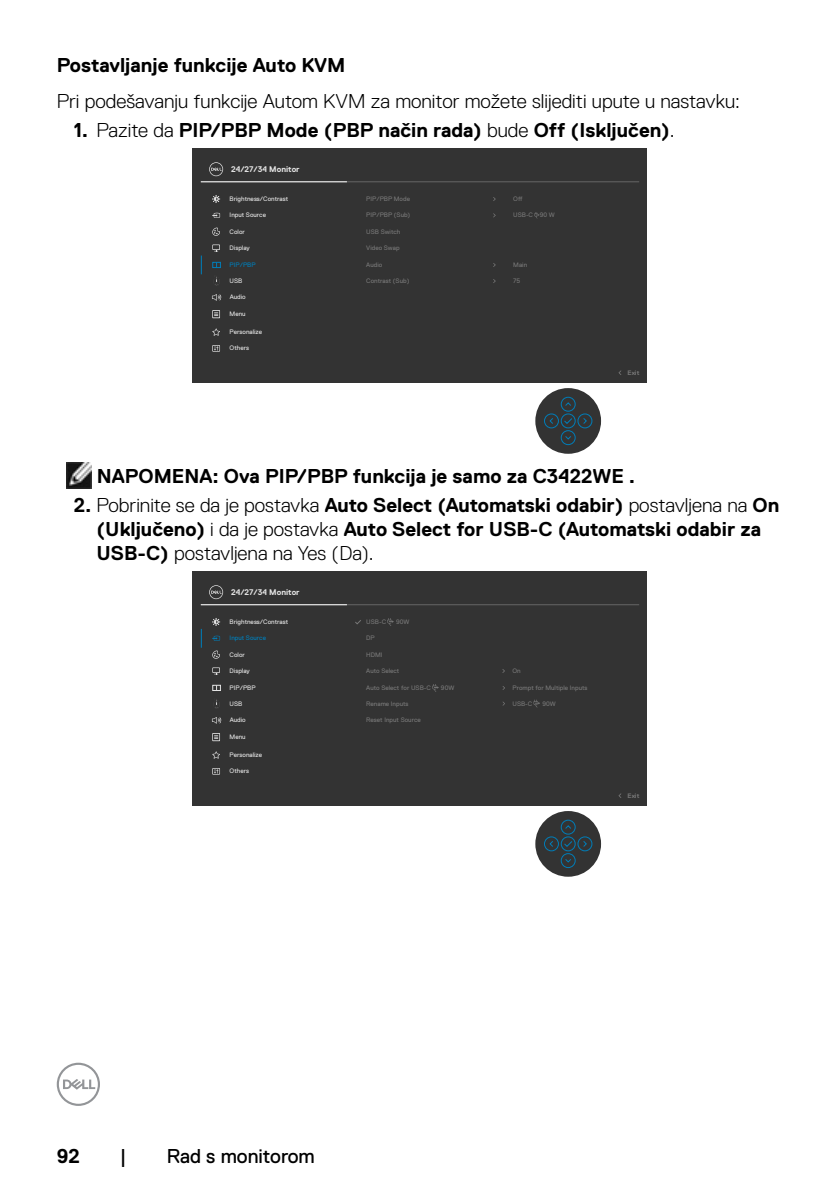
<style>
.page{position:relative;width:840px;height:1191px;background:#fff}
.page>*{position:absolute;margin:0;border:0;box-sizing:border-box;transform-origin:0 0}
.t1{font:700 20px/24px "Dell Replica";color:#000}
.t2{font:300 20px "Dell Replica";color:#000}
.t3{font:20px "Dell Replica";color:#000}
.t4{font:700 8.2px "Dell Replica";color:#e4e4e4}
.t5{font:6.4px "Dell Replica";color:#777}
.t6{font:6.4px "Dell Replica";color:#e4e4e4}
.t7{font:6.4px "Dell Replica";color:#007db8}
.t8{font:700 6.4px "Dell Replica";color:#777}
.s1{font-weight:300}
</style>
<div class="page">
<svg style="left:57px;top:1062px;width:43px;height:44px"></svg>
<div style="left:193px;top:148px;width:453px;height:234px;background:#333"></div>
<div style="left:535px;top:388px;width:65px;height:66px;background:#333;border-radius:50%"></div>
<div style="left:560px;top:413px;width:15px;height:15px;border:1px solid #007db8;border-radius:50%"></div>
<div style="left:560px;top:430px;width:15px;height:15px;border:1px solid #007db8;border-radius:50%"></div>
<div style="left:560px;top:397px;width:15px;height:14px;border:1px solid #007db8;border-radius:50%"></div>
<div style="left:544px;top:413px;width:14px;height:15px;border:1px solid #007db8;border-radius:50%"></div>
<div style="left:577px;top:413px;width:15px;height:15px;border:1px solid #007db8;border-radius:50%"></div>
<svg style="left:565px;top:436px;width:6px;height:4px"></svg>
<svg style="left:565px;top:402px;width:6px;height:4px"></svg>
<svg style="left:583px;top:418px;width:4px;height:6px"></svg>
<svg style="left:549px;top:418px;width:4px;height:6px"></svg>
<svg style="left:562px;top:417px;width:11px;height:8px"></svg>
<hr style="left:201px;top:181px;width:437px;height:1px;background:#666">
<hr style="left:201px;top:181px;width:146px;height:1px;background:#fff">
<svg style="left:209px;top:162px;width:14px;height:14px"></svg>
<svg style="left:201px;top:255px;width:1px;height:19px"></svg>
<svg style="left:212px;top:213px;width:8px;height:5px"></svg>
<svg style="left:212px;top:227px;width:8px;height:9px"></svg>
<svg style="left:212px;top:195px;width:8px;height:8px"></svg>
<svg style="left:212px;top:244px;width:8px;height:6px"></svg>
<svg style="left:213px;top:245px;width:6px;height:7px"></svg>
<svg style="left:212px;top:262px;width:9px;height:6px"></svg>
<svg style="left:212px;top:328px;width:8px;height:8px"></svg>
<svg style="left:212px;top:345px;width:8px;height:7px"></svg>
<svg style="left:213px;top:346px;width:6px;height:5px"></svg>
<svg style="left:212px;top:310px;width:8px;height:8px"></svg>
<svg style="left:213px;top:311px;width:6px;height:6px"></svg>
<svg style="left:212px;top:294px;width:9px;height:7px"></svg>
<svg style="left:534px;top:212px;width:5px;height:6px"></svg>
<img style="left:66px;top:463px;width:26px;height:25px">
<div style="left:193px;top:571px;width:453px;height:234px;background:#333"></div>
<div style="left:535px;top:811px;width:65px;height:65px;background:#333;border-radius:50%"></div>
<hr style="left:201px;top:604px;width:437px;height:1px;background:#666">
<hr style="left:201px;top:604px;width:146px;height:1px;background:#fff">
<svg style="left:533px;top:699px;width:6px;height:8px"></svg>
<svg style="left:355px;top:620px;width:6px;height:5px"></svg>
<svg style="left:387px;top:618px;width:6px;height:8px"></svg>
<div style="left:560px;top:836px;width:15px;height:15px;border:1px solid #007db8;border-radius:50%"></div>
<div style="left:560px;top:853px;width:15px;height:15px;border:1px solid #007db8;border-radius:50%"></div>
<div style="left:544px;top:836px;width:14px;height:15px;border:1px solid #007db8;border-radius:50%"></div>
<div style="left:577px;top:836px;width:15px;height:15px;border:1px solid #007db8;border-radius:50%"></div>
<svg style="left:565px;top:859px;width:6px;height:4px"></svg>
<div style="left:560px;top:820px;width:15px;height:14px;border:1px solid #007db8;border-radius:50%"></div>
<svg style="left:565px;top:825px;width:6px;height:4px"></svg>
<svg style="left:583px;top:841px;width:4px;height:6px"></svg>
<svg style="left:549px;top:841px;width:4px;height:6px"></svg>
<svg style="left:562px;top:840px;width:11px;height:7px"></svg>
<svg style="left:201px;top:629px;width:1px;height:18px"></svg>
<svg style="left:212px;top:635px;width:8px;height:6px"></svg>
<svg style="left:212px;top:650px;width:8px;height:9px"></svg>
<svg style="left:212px;top:618px;width:8px;height:8px"></svg>
<svg style="left:212px;top:667px;width:8px;height:6px"></svg>
<svg style="left:213px;top:668px;width:6px;height:6px"></svg>
<svg style="left:212px;top:685px;width:9px;height:6px"></svg>
<svg style="left:212px;top:751px;width:8px;height:8px"></svg>
<svg style="left:212px;top:768px;width:8px;height:6px"></svg>
<svg style="left:213px;top:768px;width:6px;height:6px"></svg>
<svg style="left:212px;top:733px;width:8px;height:8px"></svg>
<svg style="left:213px;top:734px;width:6px;height:6px"></svg>
<svg style="left:212px;top:717px;width:9px;height:6px"></svg>
<svg style="left:209px;top:585px;width:14px;height:14px"></svg>
<svg style="left:432px;top:684px;width:6px;height:8px"></svg>
<p class="t1" style="left:57px;top:53px;width:290px">Postavljanje funkcije Auto KVM</p>
<p class="t2" style="left:57px;top:90px;width:684px">Pri podešavanju funkcije Autom KVM za monitor možete slijediti upute u nastavku:</p>
<p class="t1" style="left:74px;top:118px;width:602px">1. <span class="s1">Pazite da</span> PIP/PBP Mode (PBP način rada) <span class="s1">bude</span> Off (Isključen)<span class="s1">.</span></p>
<p class="t4" style="left:231px;top:164px;width:70px">24/27/34 Monitor</p>
<p class="t6" style="left:229px;top:195px;width:60px">Brightness/Contrast</p>
<p class="t6" style="left:229px;top:212px;width:38px">Input Source</p>
<p class="t6" style="left:229px;top:228px;width:17px">Color</p>
<p class="t6" style="left:229px;top:244px;width:22px">Display</p>
<p class="t7" style="left:229px;top:261px;width:27px">PIP/PBP</p>
<p class="t6" style="left:229px;top:277px;width:14px">USB</p>
<p class="t6" style="left:229px;top:294px;width:17px">Audio</p>
<p class="t6" style="left:229px;top:310px;width:18px">Menu</p>
<p class="t6" style="left:229px;top:328px;width:34px">Personalize</p>
<p class="t6" style="left:229px;top:345px;width:21px">Others</p>
<p class="t5" style="left:366px;top:195px;width:45px">PIP/PBP Mode</p>
<p class="t5" style="left:513px;top:195px;width:11px">O-</p>
<p class="t5" style="left:366px;top:212px;width:46px">PIP/PBP (Sub)</p>
<p class="t5" style="left:513px;top:212px;width:43px">USB-C 90 W</p>
<p class="t5" style="left:366px;top:228px;width:36px">USB Switch</p>
<p class="t5" style="left:366px;top:244px;width:35px">Video Swap</p>
<p class="t5" style="left:366px;top:261px;width:17px">Audio</p>
<p class="t5" style="left:513px;top:261px;width:15px">Main</p>
<p class="t5" style="left:366px;top:277px;width:45px">Contrast (Sub)</p>
<p class="t5" style="left:513px;top:277px;width:9px">75</p>
<p class="t8" style="left:627px;top:369px;width:13px">Exit</p>
<p class="t1" style="left:97px;top:464px;width:539px">NAPOMENA: Ova PIP/PBP funkcija je samo za C3422WE .</p>
<p class="t1" style="left:96px;top:493px;width:684px;text-indent:-23px">2. <span class="s1">Pobrinite se da je postavka</span> Auto Select (Automatski odabir) <span class="s1">postavljena na</span> On (Uključeno) <span class="s1">i da je postavka</span> Auto Select for USB-C (Automatski odabir za<br>USB-C) <span class="s1">postavljena na Yes (Da).</span></p>
<p class="t4" style="left:231px;top:587px;width:70px">24/27/34 Monitor</p>
<p class="t6" style="left:229px;top:618px;width:60px">Brightness/Contrast</p>
<p class="t7" style="left:229px;top:634px;width:38px">Input Source</p>
<p class="t6" style="left:229px;top:651px;width:17px">Color</p>
<p class="t6" style="left:229px;top:667px;width:22px">Display</p>
<p class="t6" style="left:229px;top:684px;width:27px">PIP/PBP</p>
<p class="t6" style="left:229px;top:700px;width:14px">USB</p>
<p class="t6" style="left:229px;top:716px;width:17px">Audio</p>
<p class="t6" style="left:229px;top:733px;width:18px">Menu</p>
<p class="t6" style="left:229px;top:751px;width:34px">Personalize</p>
<p class="t6" style="left:229px;top:767px;width:21px">Others</p>
<p class="t5" style="left:366px;top:618px;width:21px">USB-C</p>
<p class="t5" style="left:396px;top:618px;width:15px">90W</p>
<p class="t5" style="left:366px;top:634px;width:10px">DP</p>
<p class="t5" style="left:366px;top:651px;width:18px">HDMI</p>
<p class="t5" style="left:366px;top:667px;width:35px">Auto Select</p>
<p class="t5" style="left:512px;top:667px;width:10px">On</p>
<p class="t5" style="left:366px;top:684px;width:66px">Auto Select for USB-C</p>
<p class="t5" style="left:441px;top:684px;width:15px">90W</p>
<p class="t5" style="left:512px;top:684px;width:76px">Prompt for Multiple Inputs</p>
<p class="t5" style="left:366px;top:716px;width:56px">Reset Input Source</p>
<p class="t5" style="left:366px;top:700px;width:44px">Rename Inputs</p>
<p class="t5" style="left:512px;top:700px;width:21px">USB-C</p>
<p class="t5" style="left:542px;top:700px;width:15px">90W</p>
<p class="t8" style="left:627px;top:792px;width:13px">Exit</p>
<p class="t1" style="left:57px;top:1143px;width:24px">92</p>
<p class="t3" style="left:120px;top:1144px;width:8px">|</p>
<p class="t3" style="left:166px;top:1144px;width:149px">Rad s monitorom</p>
</div>
